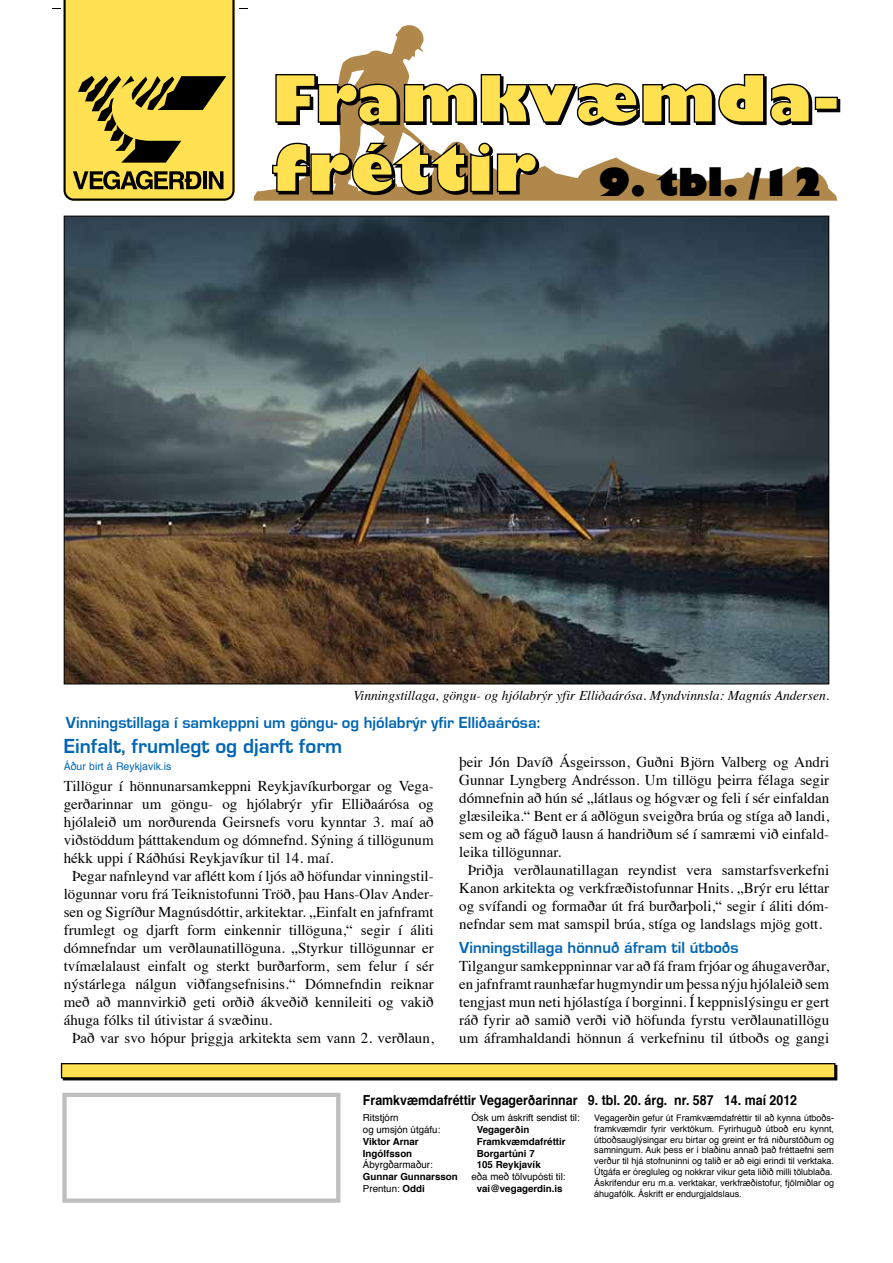
<style>
.page{position:relative;width:893px;height:1263px;background:#fff}
.page>*{position:absolute;margin:0;border:0;box-sizing:border-box;transform-origin:0 0}
.t1{font:800 37.5px "Gill Sans";color:#000}
.t2{font:700 21px "Eurostile";color:#0065b2}
.t3{font:700 16.5px "Eurostile";color:#0065b2}
.t4{font:15px/18px "Times";color:#000;text-align:justify}
.t5{font:700 13.8px "Helvetica";color:#000;scale:.9 1}
.t6{font:italic 13.5px "Times";color:#000}
.t7{font:10.5px "Helvetica";color:#0065b2}
.t8{font:700 9.75px/11.7px "Helvetica";color:#000}
.t9{font:9.75px/11.7px "Helvetica";color:#000}
.t10{font:9px/10.8px "Helvetica";color:#000}
.s1{font-weight:400}
</style>
<div class="page">
<svg style="left:254px;top:25px;width:583px;height:176px"></svg>
<div style="left:817px;top:99px;width:23px;height:13px;background:#000"></div>
<svg style="left:52px;top:0;width:195px;height:201px;background:#d2bd59"></svg>
<svg style="left:271px;top:141px;width:269px;height:55px"></svg>
<svg style="left:275px;top:73px;width:538px;height:53px"></svg>
<div style="left:815px;top:97px;width:23px;height:13px;background:#ffe152;border:1px solid #000"></div>
<div style="left:62px;top:1093px;width:278px;height:110px;border:4px solid #bcbec0"></div>
<div style="left:63px;top:1065px;width:774px;height:15px;background:#000"></div>
<div style="left:61px;top:1063px;width:774px;height:15px;background:#ffe152;border:1px solid #000"></div>
<img style="left:66px;top:218px;width:761px;height:464px">
<h1 class="t1" style="left:598px;top:158px;width:227px">9. tbl. /12</h1>
<p class="t6" style="left:353px;top:683px;width:477px">Vinningstillaga, göngu- og hjólabrýr yfir Elliðaárósa. Myndvinnsla: Magnús Andersen.</p>
<p class="t3" style="left:66px;top:714px;width:476px">Vinningstillaga í samkeppni um göngu- og hjólabrýr yfir Elliðaárósa:</p>
<h2 class="t2" style="left:64px;top:734px;width:280px">Einfalt, frumlegt og djarft form</h2>
<p class="t4" style="left:459px;top:751px;width:371px">þeir Jón Davíð Ásgeirsson, Guðni Björn Valberg og Andri</p>
<p class="t4" style="left:459px;top:769px;width:371px">Gunnar Lyngberg Andrésson. Um tillögu þeirra félaga segir</p>
<p class="t4" style="left:459px;top:787px;width:371px">dómnefnin að hún sé „látlaus og hógvær og feli í sér einfaldan</p>
<p class="t4" style="left:459px;top:805px;width:371px">glæsileika.“ Bent er á aðlögun sveigðra brúa og stíga að landi,</p>
<p class="t4" style="left:459px;top:823px;width:371px">sem og að fáguð lausn á handriðum sé í samræmi við einfald-</p>
<p class="t4" style="left:459px;top:841px;width:104px">leika tillögunnar.</p>
<p class="t4" style="left:468px;top:859px;width:363px">Þriðja verðlaunatillagan reyndist vera samstarfsverkefni</p>
<p class="t4" style="left:459px;top:877px;width:371px">Kanon arkitekta og verkfræðistofunnar Hnits. „Brýr eru léttar</p>
<p class="t4" style="left:459px;top:895px;width:371px">og svífandi og formaðar út frá burðarþoli,“ segir í áliti dóm-</p>
<p class="t4" style="left:459px;top:913px;width:364px">nefndar sem mat samspil brúa, stíga og landslags mjög gott.</p>
<p class="t3" style="left:459px;top:938px;width:281px">Vinningstillaga hönnuð áfram til útboðs</p>
<p class="t4" style="left:459px;top:955px;width:371px">Tilgangur samkeppninnar var að fá fram frjóar og áhugaverðar, en jafnframt raunhæfar hugmyndir um þessa nýju hjólaleið sem tengjast mun neti hjólastíga í borginni. Í keppnislýsingu er gert ráð fyrir að samið verði við höfunda fyrstu verðlaunatillögu um áframhaldandi hönnun á verkefninu til útboðs og gangi</p>
<p class="t7" style="left:64px;top:758px;width:109px">Áður birt á Reykjavik.is</p>
<p class="t4" style="left:64px;top:776px;width:371px">Tillögur í hönnunarsamkeppni Reykjavíkurborgar og Vega-</p>
<p class="t4" style="left:64px;top:794px;width:371px">gerðarinnar um göngu- og hjólabrýr yfir Elliðaárósa og</p>
<p class="t4" style="left:64px;top:812px;width:371px">hjólaleið um norðurenda Geirsnefs voru kynntar 3. maí að</p>
<p class="t4" style="left:64px;top:830px;width:371px">viðstöddum þátttakendum og dómnefnd. Sýning á tillögunum</p>
<p class="t4" style="left:64px;top:848px;width:271px">hékk uppi í Ráðhúsi Reykjavíkur til 14. maí.</p>
<p class="t4" style="left:72px;top:866px;width:363px">Þegar nafnleynd var aflétt kom í ljós að höfundar vinningstil-</p>
<p class="t4" style="left:64px;top:884px;width:371px">lögunnar voru frá Teiknistofunni Tröð, þau Hans-Olav Ander-</p>
<p class="t4" style="left:64px;top:902px;width:371px">sen og Sigríður Magnúsdóttir, arkitektar. „Einfalt en jafnframt</p>
<p class="t4" style="left:64px;top:920px;width:371px">frumlegt og djarft form einkennir tillöguna,“ segir í áliti</p>
<p class="t4" style="left:64px;top:938px;width:371px">dómnefndar um verðlaunatillöguna. „Styrkur tillögunnar er</p>
<p class="t4" style="left:64px;top:956px;width:371px">tvímælalaust einfalt og sterkt burðarform, sem felur í sér</p>
<p class="t4" style="left:64px;top:974px;width:371px">nýstárlega nálgun viðfangsefnisins.“ Dómnefndin reiknar</p>
<p class="t4" style="left:64px;top:992px;width:371px">með að mannvirkið geti orðið ákveðið kennileiti og vakið</p>
<p class="t4" style="left:64px;top:1010px;width:210px">áhuga fólks til útivistar á svæðinu.</p>
<p class="t4" style="left:72px;top:1028px;width:363px">Það var svo hópur þriggja arkitekta sem vann 2. verðlaun,</p>
<p class="t5" style="left:363px;top:1089px;width:484px">Framkvæmdafréttir Vegagerðarinnar 9. tbl. 20. árg. nr. 587 14. maí 2012</p>
<p class="t9" style="left:363px;top:1112px;width:79px">Ritstjórn<br>og umsjón útgáfu:</p>
<p class="t8" style="left:363px;top:1136px;width:57px">Viktor Arnar<br>Ingólfsson</p>
<p class="t9" style="left:363px;top:1159px;width:71px">Ábyrgðarmaður:</p>
<p class="t8" style="left:363px;top:1171px;width:96px">Gunnar Gunnarsson<br><span class="s1">Prentun:</span> Oddi</p>
<p class="t9" style="left:471px;top:1112px;width:110px">Ósk um áskrift sendist til:</p>
<p class="t8" style="left:477px;top:1124px;width:90px">Vegagerðin<br>Framkvæmdafréttir<br>Borgartúni 7<br>105 Reykjavík</p>
<p class="t9" style="left:471px;top:1171px;width:96px">eða með tölvupósti til:</p>
<p class="t8" style="left:477px;top:1182px;width:87px">vai@vegagerdin.is</p>
<p class="t10" style="left:594px;top:1112px;width:241px">Vegagerðin gefur út Framkvæmdafréttir til að kynna útboðs&shy;framkvæmdir fyrir verktökum. Fyrirhuguð útboð eru kynnt, útboðsauglýsingar eru birtar og greint er frá niðurstöðum og samningum. Auk þess er í blaðinu annað það fréttaefni sem verður til hjá stofnuninni og talið er að eigi erindi til verktaka.<br>Útgáfa er óregluleg og nokkrar vikur geta liðið milli tölublaða.<br>Áskrifendur eru m.a. verktakar, verkfræðistofur, fjölmiðlar og áhugafólk. Áskrift er endurgjaldslaus.</p>
</div>
